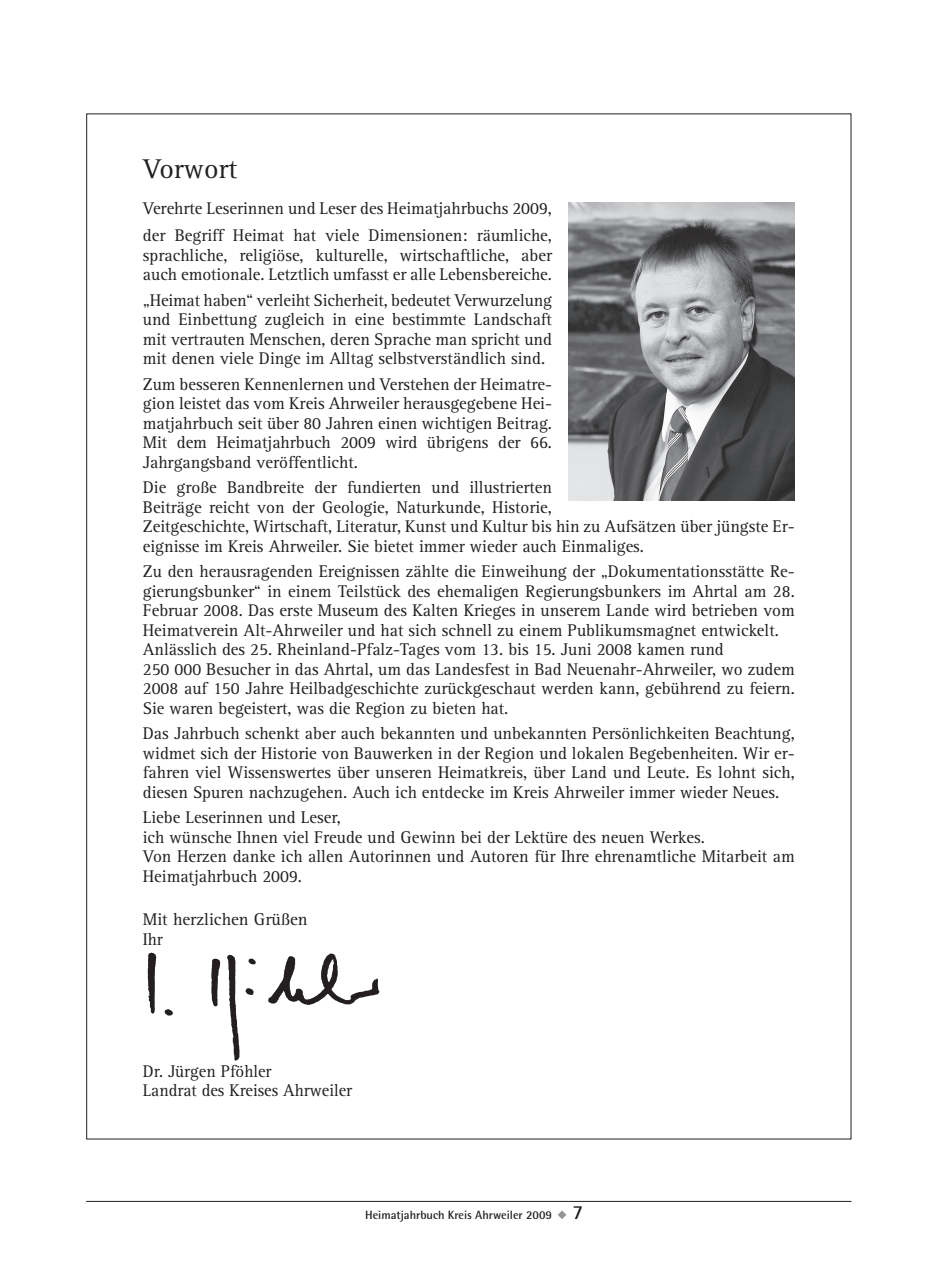
<style>
.page{position:relative;width:936px;height:1276px;background:#fff}
.page>*{position:absolute;margin:0;border:0;box-sizing:border-box;transform-origin:0 0}
.t1{font:28px "Rotis Serif OV OTVRDC";color:#231f20}
.t2{font:17.4px/19.6px "Rotis Serif OV OTVRDC";color:#231f20}
.t3{font:17.4px/19.6px "Rotis Serif OV OTVRDC";color:#231f20;scale:.96 1}
.t4{font:12px "Rotis Semi Sans Bold OV LTVRDC";color:#231f20}
.s1{color:#939598}
.s2{font-family:"Rotis Sans Serif Bold OV NTVRDC";font-size:20px}
</style>
<div class="page">
<hr style="left:86px;top:1201px;width:766px;height:1px;background:#231f20">
<img style="left:568px;top:203px;width:227px;height:298px">
<img style="left:147px;top:952px;width:233px;height:109px">
<h1 class="t1" style="left:143px;top:152px;width:96px">Vorwort</h1>
<p class="t2" style="left:143px;top:194px;width:411px;line-height:27.6px">Verehrte Leserinnen und Leser des Heimatjahrbuchs 2009, der Begriff Heimat hat viele Dimensionen: räumliche,</p>
<p class="t2" style="left:143px;top:245px;width:411px">sprachliche, religiöse, kulturelle, wirtschaftliche, aber auch emotionale. Letztlich umfasst er alle Lebensbereiche.</p>
<p class="t2" style="left:143px;top:290px;width:411px;text-align:justify">„Heimat haben“ verleiht Sicherheit, bedeutet Verwurzelung und Einbettung zugleich in eine bestimmte Landschaft mit vertrauten Menschen, deren Sprache man spricht und mit denen viele Dinge im Alltag selbstverständlich sind.</p>
<p class="t2" style="left:143px;top:374px;width:411px;text-align:justify">Zum besseren Kennenlernen und Verstehen der Heimatre&shy;gion leistet das vom Kreis Ahrweiler herausgegebene Hei&shy;matjahrbuch seit über 80 Jahren einen wichtigen Beitrag.<br>Mit dem Heimatjahrbuch 2009 wird übrigens der 66.<br>Jahrgangsband veröffentlicht.</p>
<p class="t2" style="left:143px;top:477px;width:653px">Die große Bandbreite der fundierten und illustrierten<br>Beiträge reicht von der Geologie, Naturkunde, Historie,<br>Zeitgeschichte, Wirtschaft, Literatur, Kunst und Kultur bis hin zu Aufsätzen über jüngste Er&shy;eignisse im Kreis Ahrweiler. Sie bietet immer wieder auch Einmaliges.</p>
<p class="t2" style="left:143px;top:561px;width:653px">Zu den herausragenden Ereignissen zählte die Einweihung der „Dokumentationsstätte Re&shy;gierungsbunker“ in einem Teilstück des ehemaligen Regierungsbunkers im Ahrtal am 28.<br>Februar 2008. Das erste Museum des Kalten Krieges in unserem Lande wird betrieben vom Heimatverein Alt-Ahrweiler und hat sich schnell zu einem Publikumsmagnet entwickelt.<br>Anlässlich des 25. Rheinland-Pfalz-Tages vom 13. bis 15. Juni 2008 kamen rund<br>250 000 Besucher in das Ahrtal, um das Landesfest in Bad Neuenahr-Ahrweiler, wo zudem 2008 auf 150 Jahre Heilbadgeschichte zurückgeschaut werden kann, gebührend zu feiern.<br>Sie waren begeistert, was die Region zu bieten hat.</p>
<p class="t2" style="left:143px;top:723px;width:653px;text-align:justify">Das Jahrbuch schenkt aber auch bekannten und unbekannten Persönlichkeiten Beachtung, widmet sich der Historie von Bauwerken in der Region und lokalen Begebenheiten. Wir er&shy;fahren viel Wissenswertes über unseren Heimatkreis, über Land und Leute. Es lohnt sich, diesen Spuren nachzugehen. Auch ich entdecke im Kreis Ahrweiler immer wieder Neues.</p>
<p class="t2" style="left:143px;top:807px;width:653px">Liebe Leserinnen und Leser,<br>ich wünsche Ihnen viel Freude und Gewinn bei der Lektüre des neuen Werkes.<br>Von Herzen danke ich allen Autorinnen und Autoren für Ihre ehrenamtliche Mitarbeit am Heimatjahrbuch 2009.</p>
<p class="t2" style="left:143px;top:909px;width:166px">Mit herzlichen Grüßen<br>Ihr</p>
<p class="t3" style="left:143px;top:1061px;width:219px">Dr. Jürgen Pföhler<br>Landrat des Kreises Ahrweiler</p>
<p class="t4" style="left:365px;top:1208px;width:220px">Heimatjahrbuch Kreis Ahrweiler 2009 <span class="s1">◆</span> <span class="s2">7</span></p>
</div>
